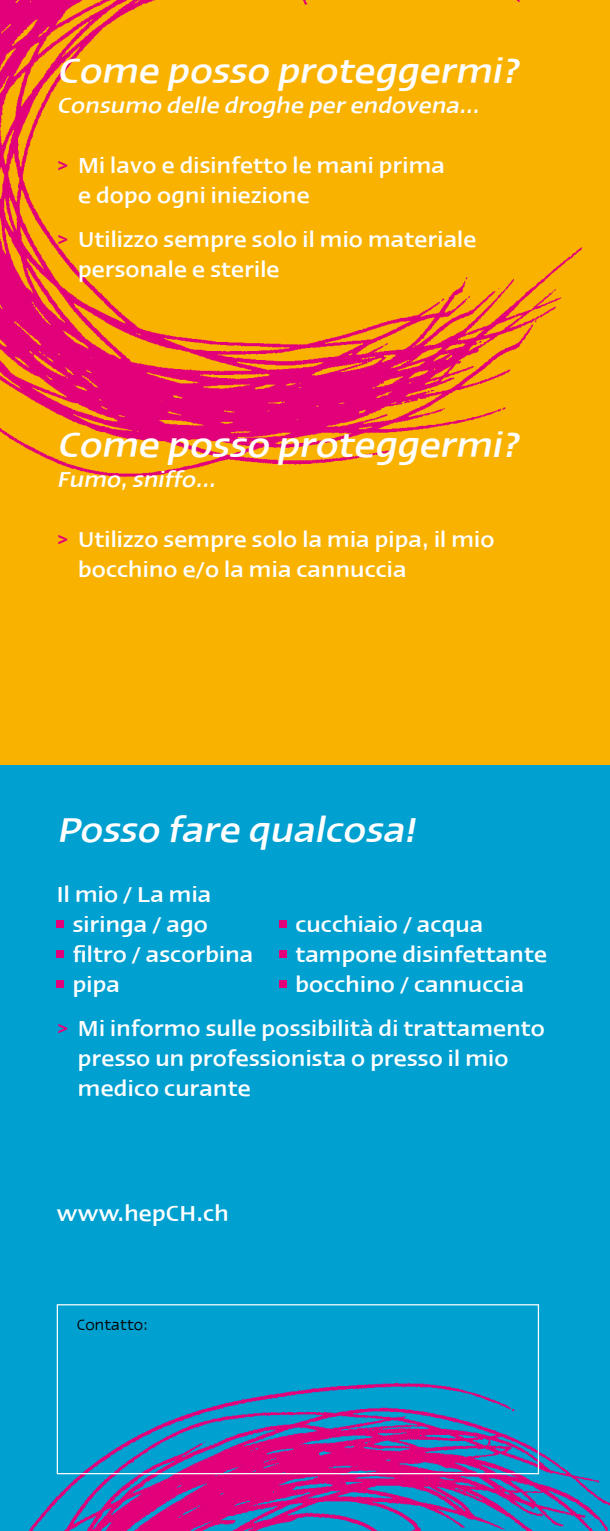
<style>
.page{position:relative;width:610px;height:1531px;background:#fff}
.page>*{position:absolute;margin:0;border:0;box-sizing:border-box;transform-origin:0 0}
.t1{font:italic 500 40px "Linotype Ergo";color:#fff}
.t2{font:500 25px/30px "Linotype Ergo";letter-spacing:.01em;color:#fff}
.t3{font:italic 500 25px "Linotype Ergo";color:#fff}
.t4{font:17.5px "Linotype Ergo";letter-spacing:.01em;color:#000}
.s1{color:#e2007a}
</style>
<div class="page">
<div style="left:0;top:0;width:609px;height:389px;background:#f9b200"></div>
<div style="left:0;top:383px;width:609px;height:382px;background:#f9b200"></div>
<div style="left:0;top:765px;width:609px;height:391px;background:#00a0d1"></div>
<div style="left:0;top:1148px;width:609px;height:383px;background:#00a0d1"></div>
<img style="left:0;top:0;width:583px;height:478px">
<img style="left:28px;top:1374px;width:581px;height:157px">
<div style="left:57px;top:1304px;width:482px;height:170px;border:1px solid #fff"></div>
<div style="left:57px;top:921px;width:7px;height:7px;background:#e2007a"></div>
<div style="left:279px;top:921px;width:7px;height:7px;background:#e2007a"></div>
<div style="left:57px;top:951px;width:7px;height:7px;background:#e2007a"></div>
<div style="left:279px;top:951px;width:7px;height:7px;background:#e2007a"></div>
<div style="left:57px;top:981px;width:7px;height:7px;background:#e2007a"></div>
<div style="left:279px;top:981px;width:7px;height:7px;background:#e2007a"></div>
<h1 class="t1" style="left:57px;top:50px;width:471px">Come posso proteggermi?</h1>
<p class="t3" style="left:57px;top:92px;width:428px">Consumo delle droghe per endovena…</p>
<p class="t2" style="left:78px;top:150px;width:368px;text-indent:-21px"><span class="s1">&gt;</span> Mi lavo e disinfetto le mani prima e dopo ogni iniezione</p>
<p class="t2" style="left:78px;top:224px;width:400px;text-indent:-21px"><span class="s1">&gt;</span> Utilizzo sempre solo il mio materiale personale e sterile</p>
<h1 class="t1" style="left:57px;top:424px;width:471px">Come posso proteggermi?</h1>
<p class="t3" style="left:57px;top:466px;width:165px">Fumo,sniffo…</p>
<p class="t2" style="left:78px;top:524px;width:418px;text-indent:-21px"><span class="s1">&gt;</span> Utilizzo sempre solo la mia pipa, il mio bocchino e/o la mia cannuccia</p>
<h1 class="t1" style="left:57px;top:808px;width:367px">Posso fare qualcosa!</h1>
<p class="t2" style="left:57px;top:879px;width:156px;text-align:center">Il mio / La mia siringa / ago</p>
<p class="t2" style="left:295px;top:909px;width:189px">cucchiaio / acqua</p>
<p class="t2" style="left:73px;top:939px;width:182px">filtro / ascorbina</p>
<p class="t2" style="left:295px;top:939px;width:253px">tampone disinfettante</p>
<p class="t2" style="left:73px;top:969px;width:49px">pipa</p>
<p class="t2" style="left:57px;top:962px;width:489px;line-height:44.2px;text-indent:238px">bocchino / cannuccia<br><span class="s1">&gt;</span> Mi informo sulle possibilità di trattamento</p>
<p class="t2" style="left:78px;top:1043px;width:432px">presso un professionista o presso il mio medico curante</p>
<p class="t2" style="left:57px;top:1198px;width:173px">www.hepCH.ch</p>
<p class="t4" style="left:77px;top:1315px;width:72px">Contatto:</p>
</div>
